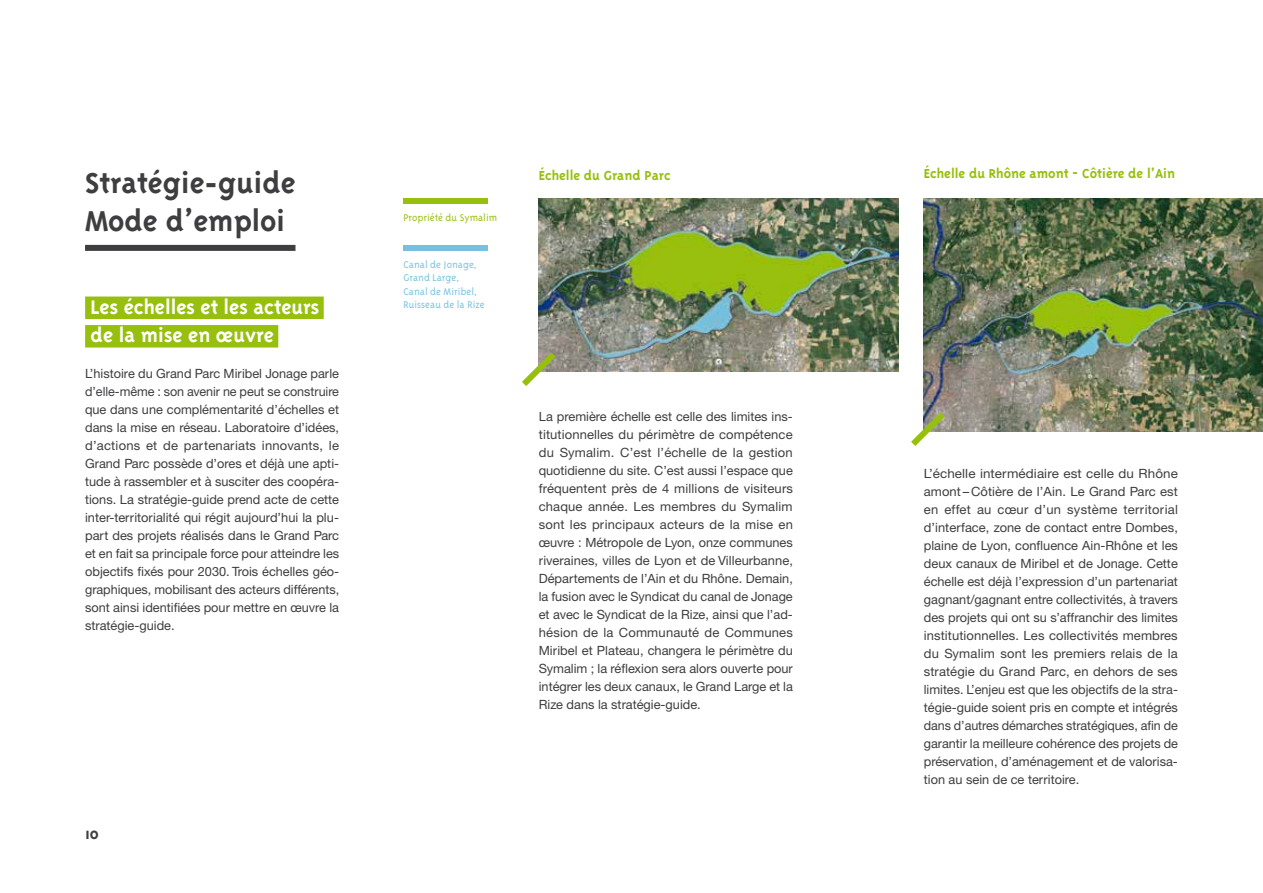
<style>
.page{position:relative;width:1263px;height:893px;background:#fff}
.page>*{position:absolute;margin:0;border:0;box-sizing:border-box;transform-origin:0 0}
.t1{font:700 33px/37.5px "Triplex";color:#3e3d40}
.t2{font:700 22.5px/28.5px "Triplex";color:#fff}
.t3{font:700 18px "Triplex";color:#3e3d40}
.t4{font:700 15px "Triplex";color:#97bf0d}
.t5{font:12.75px/18px "Helvetica Neue CE";color:#3e3d40;text-align:justify}
.t6{font:12.75px/18px "Helvetica Neue CE";color:#3e3d40;text-align:justify;scale:1.05 1}
.t7{font:300 11.25px/13.5px "Triplex";color:#7ac1df}
.t8{font:300 11.25px "Triplex";color:#97bf0d}
</style>
<div class="page">
<img style="left:924px;top:198px;width:339px;height:233px">
<img style="left:539px;top:198px;width:359px;height:173px">
<div style="left:85px;top:297px;width:239px;height:22px;background:#97bf0d"></div>
<div style="left:85px;top:325px;width:193px;height:23px;background:#97bf0d"></div>
<div style="left:403px;top:198px;width:84px;height:6px;background:#97bf0d"></div>
<div style="left:403px;top:245px;width:84px;height:6px;background:#78c0df"></div>
<div style="left:85px;top:245px;width:210px;height:6px;background:#3e3d40"></div>
<svg style="left:522px;top:346px;width:40px;height:40px"></svg>
<svg style="left:911px;top:406px;width:40px;height:40px"></svg>
<h1 class="t1" style="left:85px;top:164px;width:212px">Stratégie-guide<br>Mode d’emploi</h1>
<h2 class="t2" style="left:85px;top:292px;width:236px">Les échelles et les acteurs de la mise en œuvre</h2>
<p class="t5" style="left:85px;top:365px;width:256px">L’histoire du Grand Parc Miribel Jonage parle d’elle-même : son avenir ne peut se construire que dans une complémentarité d’échelles et dans la mise en réseau. Laboratoire d’idées, d’actions et de partenariats innovants, le Grand Parc possède d’ores et déjà une apti&shy;tude à rassembler et à susciter des coopéra&shy;tions. La stratégie-guide prend acte de cette inter-territorialité qui régit aujourd’hui la plu&shy;part des projets réalisés dans le Grand Parc et en fait sa principale force pour atteindre les objectifs fixés pour 2030. Trois échelles géo&shy;graphiques, mobilisant des acteurs différents, sont ainsi identifiées pour mettre en œuvre la stratégie-guide.</p>
<h3 class="t3" style="left:85px;top:823px;width:15px">10</h3>
<p class="t8" style="left:403px;top:212px;width:95px">Propriété du Symalim</p>
<p class="t7" style="left:403px;top:257px;width:83px">Canal de Jonage,<br>Grand Large,<br>Canal de Miribel,<br>Ruisseau de la Rize</p>
<p class="t4" style="left:539px;top:167px;width:133px">Échelle du Grand Parc</p>
<p class="t4" style="left:924px;top:165px;width:253px">Échelle du Rhône amont - Côtière de l’Ain</p>
<p class="t5" style="left:539px;top:408px;width:256px">La première échelle est celle des limites ins&shy;titutionnelles du périmètre de compétence du Symalim. C’est l’échelle de la gestion quotidienne du site. C’est aussi l’espace que fréquentent près de 4 millions de visiteurs chaque année. Les membres du Symalim sont les principaux acteurs de la mise en œuvre : Métropole de Lyon, onze communes riveraines, villes de Lyon et de Villeurbanne, Départements de l’Ain et du Rhône. Demain, la fusion avec le Syndicat du canal de Jonage et avec le Syndicat de la Rize, ainsi que l’ad&shy;hésion de la Communauté de Communes Miribel et Plateau, changera le périmètre du Symalim ; la réflexion sera alors ouverte pour intégrer les deux canaux, le Grand Large et la Rize dans la stratégie-guide.</p>
<p class="t6" style="left:924px;top:464px;width:244px">L’échelle intermédiaire est celle du Rhône amont –Côtière de l’Ain. Le Grand Parc est en effet au cœur d’un système territorial d’interface, zone de contact entre Dombes, plaine de Lyon, confluence Ain-Rhône et les deux canaux de Miribel et de Jonage. Cette échelle est déjà l’expression d’un partenariat gagnant/gagnant entre collectivités, à travers des projets qui ont su s’affranchir des limites institutionnelles. Les collectivités membres du Symalim sont les premiers relais de la stratégie du Grand Parc, en dehors de ses limites. L’enjeu est que les objectifs de la stra&shy;tégie-guide soient pris en compte et intégrés dans d’autres démarches stratégiques, afin de garantir la meilleure cohérence des projets de préservation, d’aménagement et de valorisa&shy;tion au sein de ce territoire.</p>
</div>
